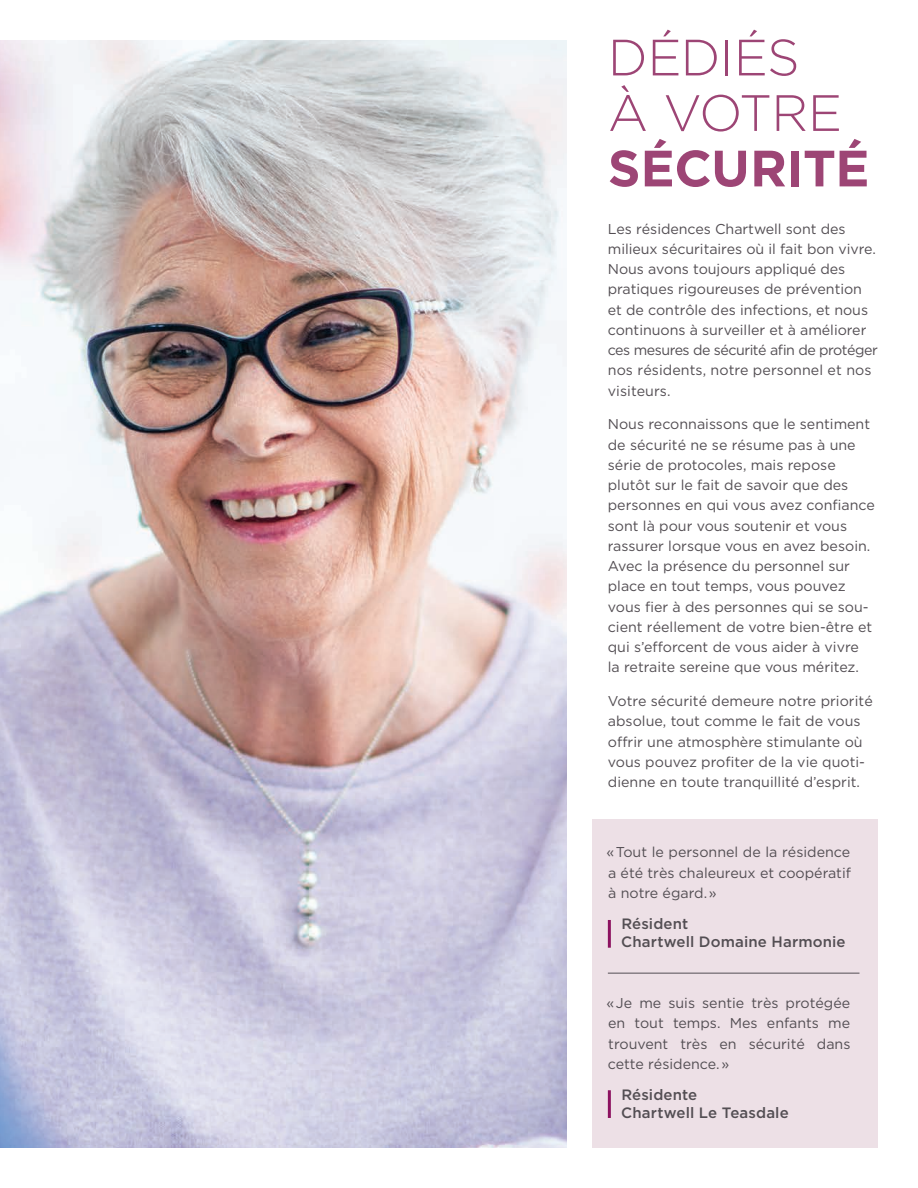
<style>
.page{position:relative;width:918px;height:1188px;background:#fff}
.page>*{position:absolute;margin:0;border:0;box-sizing:border-box;transform-origin:0 0}
.Body_Copy{font:300 51px/55.5px "Gotham HTF";letter-spacing:-.015em;color:#9d4575}
.Testimonial{font:500 15px/18px "Gotham HTF";letter-spacing:.01em;color:#534e53}
.Body_Copy-2{font:14.25px/20.2px "Gotham HTF";color:#534e53}
.Testimonial-2{font:14.25px/20.2px "Gotham HTF";color:#534e53;text-align:justify}
.s1{font-weight:700}
</style>
<div class="page">
<img style="left:0;top:40px;width:567px;height:1108px">
<div style="left:592px;top:819px;width:286px;height:329px;background:#ede0e6"></div>
<hr style="left:608px;top:973px;width:251px;height:1px;background:#534e53">
<hr style="left:608px;top:920px;width:3px;height:28px;background:#8c1260">
<hr style="left:608px;top:1090px;width:3px;height:28px;background:#8c1260">
<p class="Body_Copy" style="left:608px;top:29px;width:263px">DÉDIÉS<br>À VOTRE<br><span class="s1">SÉCURITÉ</span></p>
<p class="Body_Copy-2" style="left:608px;top:218px;width:272px">Les résidences Chartwell sont des milieux sécuritaires où il fait bon vivre.<br>Nous avons toujours appliqué des pratiques rigoureuses de prévention et de contrôle des infections, et nous continuons à surveiller et à améliorer ces mesures de sécurité afin de protéger nos résidents, notre personnel et nos visiteurs.</p>
<p class="Body_Copy-2" style="left:608px;top:414px;width:268px">Nous reconnaissons que le sentiment de sécurité ne se résume pas à une série de protocoles, mais repose plutôt sur le fait de savoir que des personnes en qui vous avez confiance sont là pour vous soutenir et vous rassurer lorsque vous en avez besoin.<br>Avec la présence du personnel sur place en tout temps, vous pouvez vous fier à des personnes qui se sou&shy;cient réellement de votre bien-être et qui s’efforcent de vous aider à vivre<br>la retraite sereine que vous méritez.</p>
<p class="Body_Copy-2" style="left:608px;top:691px;width:266px">Votre sécurité demeure notre priorité absolue, tout comme le fait de vous offrir une atmosphère stimulante où vous pouvez profiter de la vie quoti&shy;dienne en toute tranquillité d’esprit.</p>
<p class="Testimonial-2" style="left:606px;top:842px;width:246px">«Tout le personnel de la résidence a été très chaleureux et coopératif à notre égard.»</p>
<p class="Testimonial" style="left:621px;top:915px;width:226px">Résident<br>Chartwell Domaine Harmonie</p>
<p class="Testimonial-2" style="left:606px;top:993px;width:246px">«Je me suis sentie très protégée en tout temps. Mes enfants me trouvent très en sécurité dans cette résidence.»</p>
<p class="Testimonial" style="left:621px;top:1086px;width:169px">Résidente<br>Chartwell Le Teasdale</p>
</div>
